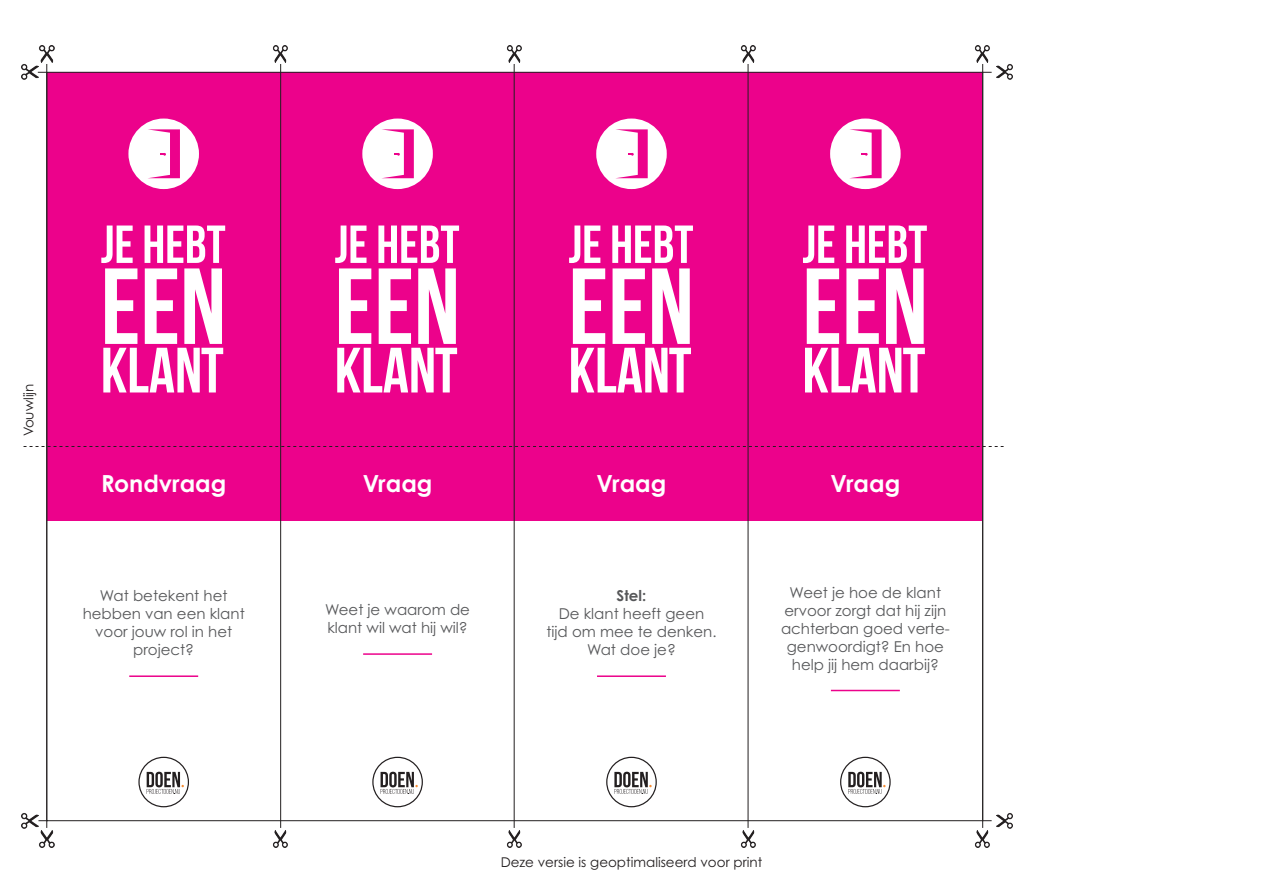
<style>
.page{position:relative;width:1263px;height:893px;background:#fff}
.page>*{position:absolute;margin:0;border:0;box-sizing:border-box;transform-origin:0 0}
.t1{font:700 107.85px "Bebas Neue";color:#fff}
.t2{font:700 63.9px "Bebas Neue";color:#fff}
.t3{font:700 53.4px "Bebas Neue";color:#fff}
.t4{font:700 23.55px "Century Gothic Pro";color:#fff}
.t5{font:15px/18px "Century Gothic Pro";color:#57585a;text-align:center}
.t6{font:13.5px "Century Gothic Pro";color:#231f20}
.s1{font-weight:700}
</style>
<div class="page">
<div style="left:47px;top:72px;width:234px;height:374px;background:#ec028b"></div>
<div style="left:128px;top:119px;width:71px;height:70px;background:#fff;border-radius:50%"></div>
<svg style="left:148px;top:129px;width:32px;height:49px"></svg>
<div style="left:514px;top:72px;width:234px;height:374px;background:#ec028b"></div>
<div style="left:596px;top:119px;width:71px;height:70px;background:#fff;border-radius:50%"></div>
<svg style="left:616px;top:129px;width:32px;height:49px"></svg>
<div style="left:281px;top:72px;width:233px;height:374px;background:#ec028b"></div>
<div style="left:362px;top:119px;width:71px;height:70px;background:#fff;border-radius:50%"></div>
<svg style="left:382px;top:129px;width:32px;height:49px"></svg>
<div style="left:748px;top:72px;width:234px;height:374px;background:#ec028b"></div>
<div style="left:830px;top:119px;width:71px;height:70px;background:#fff;border-radius:50%"></div>
<svg style="left:849px;top:129px;width:33px;height:49px"></svg>
<div style="left:47px;top:446px;width:234px;height:75px;background:#ec028b"></div>
<div style="left:138px;top:757px;width:51px;height:50px;border:1px solid #231f20;border-radius:50%"></div>
<svg style="left:147px;top:772px;width:37px;height:22px"></svg>
<hr style="left:129px;top:675px;width:69px;height:2px;background:#ec028b">
<div style="left:281px;top:446px;width:233px;height:75px;background:#ec028b"></div>
<div style="left:372px;top:757px;width:51px;height:50px;border:1px solid #231f20;border-radius:50%"></div>
<svg style="left:380px;top:772px;width:38px;height:22px"></svg>
<hr style="left:363px;top:653px;width:69px;height:2px;background:#ec028b">
<div style="left:514px;top:446px;width:234px;height:75px;background:#ec028b"></div>
<div style="left:606px;top:757px;width:51px;height:50px;border:1px solid #231f20;border-radius:50%"></div>
<svg style="left:614px;top:772px;width:38px;height:22px"></svg>
<hr style="left:597px;top:675px;width:69px;height:2px;background:#ec028b">
<div style="left:748px;top:446px;width:234px;height:75px;background:#ec028b"></div>
<div style="left:840px;top:757px;width:51px;height:50px;border:1px solid #231f20;border-radius:50%"></div>
<svg style="left:848px;top:772px;width:37px;height:22px"></svg>
<hr style="left:831px;top:690px;width:69px;height:1px;background:#ec028b">
<img style="left:996px;top:64px;width:17px;height:16px">
<img style="left:996px;top:813px;width:17px;height:16px">
<img style="left:22px;top:813px;width:16px;height:16px">
<img style="left:22px;top:64px;width:16px;height:16px">
<img style="left:974px;top:46px;width:16px;height:16px">
<img style="left:974px;top:831px;width:16px;height:16px">
<img style="left:740px;top:46px;width:16px;height:16px">
<img style="left:740px;top:831px;width:16px;height:16px">
<img style="left:506px;top:46px;width:16px;height:16px">
<img style="left:506px;top:831px;width:16px;height:16px">
<img style="left:272px;top:46px;width:16px;height:16px">
<img style="left:272px;top:831px;width:16px;height:16px">
<img style="left:39px;top:46px;width:16px;height:16px">
<img style="left:39px;top:831px;width:16px;height:16px">
<svg style="left:24px;top:446px;width:979px;height:1px"></svg>
<hr style="left:46px;top:64px;width:1px;height:764px;background:#231f20">
<hr style="left:280px;top:64px;width:1px;height:764px;background:#231f20">
<hr style="left:514px;top:64px;width:1px;height:764px;background:#231f20">
<hr style="left:748px;top:64px;width:1px;height:764px;background:#231f20">
<hr style="left:982px;top:64px;width:1px;height:764px;background:#231f20">
<p class="t6" style="left:20px;top:436px;width:54px;rotate:-90deg">Vouwlijn</p>
<p class="t3" style="left:101px;top:215px;width:126px">JE HEBT</p>
<p class="t1" style="left:101px;top:247px;width:127px">EEN</p>
<p class="t2" style="left:101px;top:335px;width:124px">KLANT</p>
<p class="t4" style="left:101px;top:469px;width:127px">Rondvraag</p>
<p class="t5" style="left:83px;top:587px;width:164px">Wat betekent het hebben van een klant voor jouw rol in het project?</p>
<p class="t3" style="left:335px;top:215px;width:126px">JE HEBT</p>
<p class="t1" style="left:335px;top:247px;width:127px">EEN</p>
<p class="t2" style="left:335px;top:335px;width:124px">KLANT</p>
<p class="t4" style="left:363px;top:469px;width:71px">Vraag</p>
<p class="t5" style="left:325px;top:600px;width:146px;text-align:left">Weet je waarom de klant wil wat hij wil?</p>
<p class="t3" style="left:568px;top:215px;width:126px">JE HEBT</p>
<p class="t1" style="left:568px;top:247px;width:127px">EEN</p>
<p class="t2" style="left:568px;top:335px;width:124px">KLANT</p>
<p class="t4" style="left:597px;top:469px;width:71px">Vraag</p>
<p class="t5" style="left:546px;top:587px;width:172px"><span class="s1">Stel:<br></span>De klant heeft geen tijd om mee te denken.<br>Wat doe je?</p>
<p class="t3" style="left:802px;top:215px;width:126px">JE HEBT</p>
<p class="t1" style="left:802px;top:247px;width:127px">EEN</p>
<p class="t2" style="left:802px;top:335px;width:124px">KLANT</p>
<p class="t4" style="left:830px;top:469px;width:71px">Vraag</p>
<p class="t5" style="left:781px;top:583px;width:170px">Weet je hoe de klant ervoor zorgt dat hij zijn achterban goed verte&shy;genwoordigt? En hoe help jij hem daarbij?</p>
<p class="t6" style="left:501px;top:854px;width:263px">Deze versie is geoptimaliseerd voor print</p>
</div>
